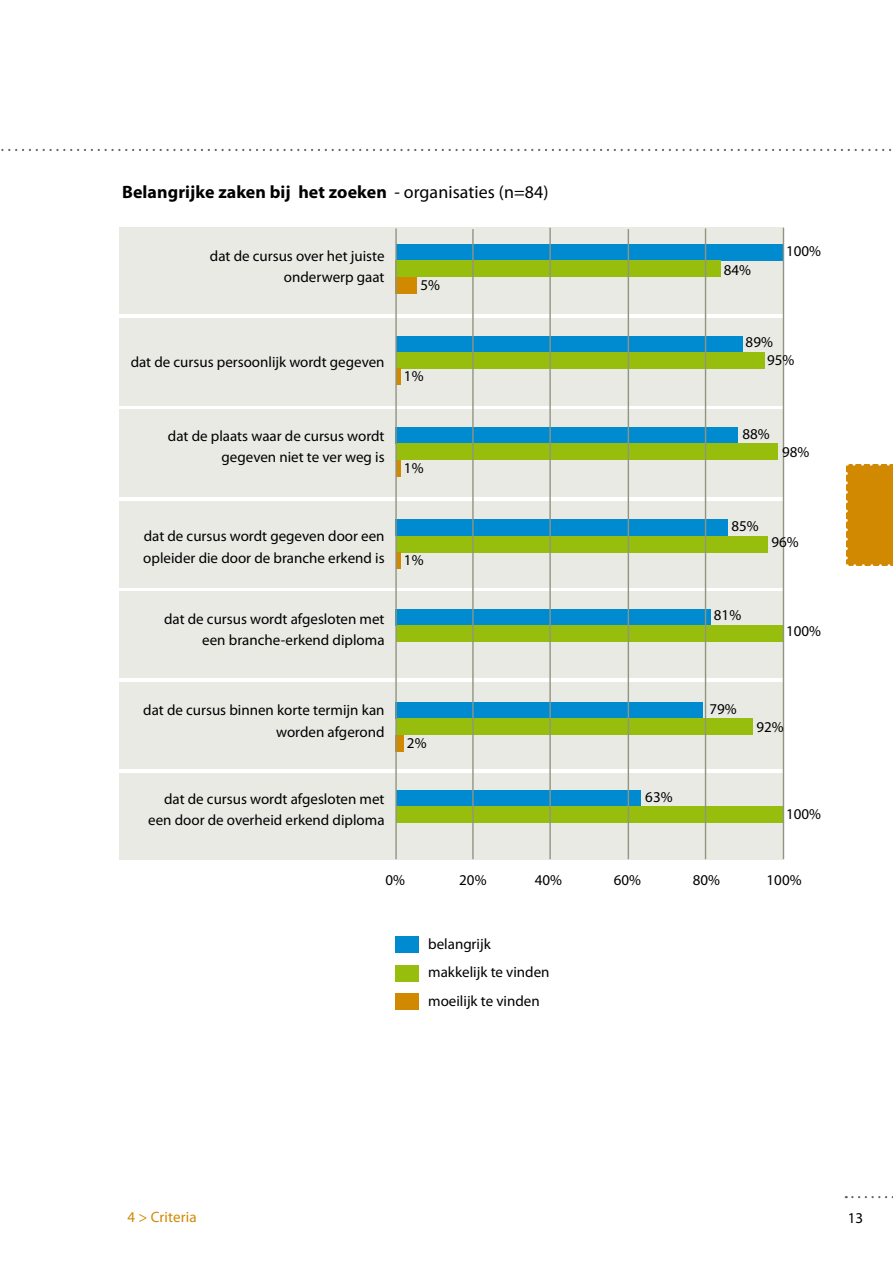
<style>
.page{position:relative;width:893px;height:1263px;background:#fff}
.page>*{position:absolute;margin:0;border:0;box-sizing:border-box;transform-origin:0 0}
.t1{font:700 17.85px "Myriad Pro";letter-spacing:.005em;color:#000}
.t2{font:15px/21.3px "Myriad Pro";color:#000;text-align:right}
.t3{font:15px "Myriad Pro";letter-spacing:.005em;color:#d08900}
.s1{font-weight:400}
</style>
<div class="page">
<svg style="left:1px;top:149px;width:891px;height:2px"></svg>
<svg style="left:846px;top:1196px;width:47px;height:2px"></svg>
<div style="left:846px;top:464px;width:47px;height:102px;background:#d08900"></div>
<svg style="left:846px;top:473px;width:2px;height:93px"></svg>
<svg style="left:855px;top:564px;width:36px;height:2px"></svg>
<svg style="left:846px;top:464px;width:44px;height:2px"></svg>
<div style="left:119px;top:455px;width:664px;height:41px;background:#e9eae4"></div>
<div style="left:119px;top:409px;width:664px;height:55px;background:#e9eae4"></div>
<div style="left:119px;top:364px;width:664px;height:41px;background:#e9eae4"></div>
<div style="left:119px;top:319px;width:664px;height:55px;background:#e9eae4"></div>
<div style="left:119px;top:273px;width:664px;height:41px;background:#e9eae4"></div>
<div style="left:119px;top:228px;width:664px;height:57px;background:#e9eae4"></div>
<div style="left:119px;top:818px;width:664px;height:42px;background:#e9eae4"></div>
<div style="left:119px;top:773px;width:664px;height:54px;background:#e9eae4"></div>
<div style="left:119px;top:728px;width:664px;height:41px;background:#e9eae4"></div>
<div style="left:119px;top:682px;width:664px;height:56px;background:#e9eae4"></div>
<div style="left:119px;top:636px;width:664px;height:41px;background:#e9eae4"></div>
<div style="left:119px;top:591px;width:664px;height:58px;background:#e9eae4"></div>
<div style="left:119px;top:546px;width:664px;height:41px;background:#e9eae4"></div>
<div style="left:119px;top:501px;width:664px;height:56px;background:#e9eae4"></div>
<div style="left:396px;top:245px;width:386px;height:16px;background:#008bd0"></div>
<div style="left:396px;top:336px;width:346px;height:16px;background:#008bd0"></div>
<div style="left:396px;top:428px;width:342px;height:16px;background:#008bd0"></div>
<div style="left:396px;top:520px;width:332px;height:16px;background:#008bd0"></div>
<div style="left:396px;top:609px;width:315px;height:16px;background:#008bd0"></div>
<div style="left:396px;top:702px;width:307px;height:17px;background:#008bd0"></div>
<div style="left:396px;top:790px;width:244px;height:17px;background:#008bd0"></div>
<div style="left:396px;top:261px;width:325px;height:16px;background:#97be0d"></div>
<div style="left:396px;top:352px;width:369px;height:16px;background:#97be0d"></div>
<div style="left:396px;top:444px;width:381px;height:16px;background:#97be0d"></div>
<div style="left:396px;top:536px;width:371px;height:16px;background:#97be0d"></div>
<div style="left:396px;top:625px;width:386px;height:16px;background:#97be0d"></div>
<div style="left:396px;top:719px;width:357px;height:16px;background:#97be0d"></div>
<div style="left:396px;top:807px;width:386px;height:16px;background:#97be0d"></div>
<div style="left:396px;top:277px;width:21px;height:16px;background:#d08900"></div>
<div style="left:396px;top:368px;width:5px;height:17px;background:#d08900"></div>
<div style="left:396px;top:460px;width:5px;height:16px;background:#d08900"></div>
<div style="left:396px;top:552px;width:5px;height:16px;background:#d08900"></div>
<div style="left:396px;top:735px;width:8px;height:16px;background:#d08900"></div>
<hr style="left:395px;top:228px;width:2px;height:631px;background:#909582">
<hr style="left:472px;top:229px;width:2px;height:630px;background:#909582">
<hr style="left:549px;top:228px;width:2px;height:631px;background:#909582">
<hr style="left:628px;top:229px;width:1px;height:630px;background:#909582">
<hr style="left:705px;top:228px;width:1px;height:631px;background:#909582">
<hr style="left:783px;top:228px;width:1px;height:631px;background:#909582">
<div style="left:395px;top:937px;width:24px;height:16px;background:#008bd0"></div>
<div style="left:395px;top:965px;width:24px;height:16px;background:#97be0d"></div>
<div style="left:395px;top:994px;width:24px;height:16px;background:#d08900"></div>
<p class="t1" style="left:122px;top:180px;width:428px">Belangrijke zaken bij het zoeken <span class="s1">- organisaties (n=84)</span></p>
<p class="t2" style="left:210px;top:245px;width:176px">dat de cursus over het juiste onderwerp gaat</p>
<p class="t2" style="left:420px;top:274px;width:21px">5%</p>
<p class="t2" style="left:131px;top:351px;width:255px">dat de cursus persoonlijk wordt gegeven</p>
<p class="t2" style="left:168px;top:425px;width:218px">dat de plaats waar de cursus wordt gegeven niet te ver weg is</p>
<p class="t2" style="left:404px;top:365px;width:21px">1%</p>
<p class="t2" style="left:404px;top:457px;width:21px">1%</p>
<p class="t2" style="left:143px;top:525px;width:243px;text-align:left">dat de cursus wordt gegeven door een opleider die door de branche erkend is</p>
<p class="t2" style="left:164px;top:608px;width:222px">dat de cursus wordt afgesloten met een branche-erkend diploma</p>
<p class="t2" style="left:404px;top:549px;width:21px">1%</p>
<p class="t2" style="left:143px;top:699px;width:243px">dat de cursus binnen korte termijn kan worden afgerond</p>
<p class="t2" style="left:148px;top:788px;width:238px">dat de cursus wordt afgesloten met een door de overheid erkend diploma</p>
<p class="t2" style="left:407px;top:732px;width:21px">2%</p>
<p class="t2" style="left:645px;top:786px;width:29px">63%</p>
<p class="t2" style="left:724px;top:259px;width:29px">84%</p>
<p class="t2" style="left:786px;top:240px;width:36px">100%</p>
<p class="t2" style="left:746px;top:331px;width:29px">89%</p>
<p class="t2" style="left:767px;top:349px;width:29px">95%</p>
<p class="t2" style="left:742px;top:423px;width:29px">88%</p>
<p class="t2" style="left:782px;top:441px;width:29px">98%</p>
<p class="t2" style="left:732px;top:515px;width:29px">85%</p>
<p class="t2" style="left:714px;top:604px;width:29px">81%</p>
<p class="t2" style="left:771px;top:531px;width:29px">96%</p>
<p class="t2" style="left:786px;top:620px;width:36px">100%</p>
<p class="t2" style="left:709px;top:698px;width:29px">79%</p>
<p class="t2" style="left:756px;top:716px;width:29px">92%</p>
<p class="t2" style="left:786px;top:803px;width:36px">100%</p>
<p class="t2" style="left:385px;top:869px;width:21px">0%</p>
<p class="t2" style="left:459px;top:869px;width:29px">20%</p>
<p class="t2" style="left:535px;top:869px;width:29px">40%</p>
<p class="t2" style="left:614px;top:869px;width:29px">60%</p>
<p class="t2" style="left:693px;top:869px;width:29px">80%</p>
<p class="t2" style="left:766px;top:869px;width:37px">100%</p>
<p class="t2" style="left:428px;top:929px;width:123px;line-height:28.5px;text-align:left">belangrijk makkelijk te vinden moeilijk te vinden</p>
<p class="t3" style="left:128px;top:1207px;width:71px">4 &gt; Criteria</p>
<p class="t2" style="left:848px;top:1207px;width:17px">13</p>
</div>
